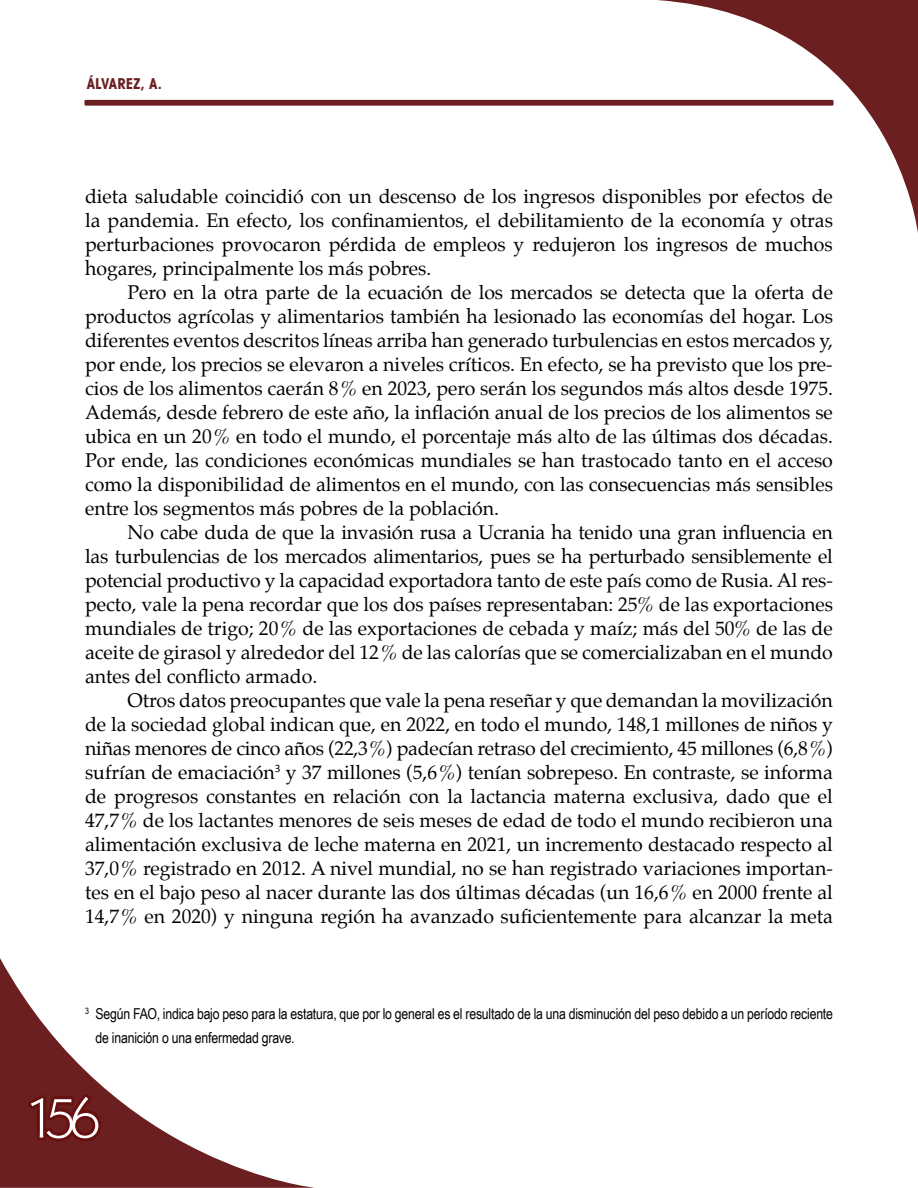
<style>
.page{position:relative;width:918px;height:1188px;background:#fff}
.page>*{position:absolute;margin:0;border:0;box-sizing:border-box;transform-origin:0 0}
.t1{font:60px "Martin Got URWT Ligh";color:#fff}
.t2{font:19.5px/24px "Palatino";color:#000;text-align:justify}
.t3{font:15px/24px "Arial Narrow";letter-spacing:-.015em;color:#000}
.t4{font:700 condensed 15px "Avant Garde";color:#6b1f20}
</style>
<div class="page">
<svg style="left:0;top:958px;width:315px;height:230px"></svg>
<div style="left:84px;top:100px;width:750px;height:6px;background:#6b1f20;border-radius:2px"></div>
<svg style="left:23px;top:1088px;width:83px;height:57px;background:#681818"></svg>
<svg style="left:656px;top:0;width:261px;height:227px"></svg>
<svg style="left:917px;top:0;width:1px;height:233px"></svg>
<p class="t4" style="left:87px;top:74px;width:77px">ÁLVAREZ, A.</p>
<p class="t2" style="left:85px;top:184px;width:749px">dieta saludable coincidió con un descenso de los ingresos disponibles por efectos de la pandemia. En efecto, los confinamientos, el debilitamiento de la economía y otras perturbaciones provocaron pérdida de empleos y redujeron los ingresos de muchos hogares, principalmente los más pobres.</p>
<p class="t2" style="left:85px;top:280px;width:750px;text-indent:43px">Pero en la otra parte de la ecuación de los mercados se detecta que la oferta de productos agrícolas y alimentarios también ha lesionado las economías del hogar. Los diferentes eventos descritos líneas arriba han generado turbulencias en estos mercados y, por ende, los precios se elevaron a niveles críticos. En efecto, se ha previsto que los pre&shy;cios de los alimentos caerán 8% en 2023, pero serán los segundos más altos desde 1975.<br>Además, desde febrero de este año, la inflación anual de los precios de los alimentos se ubica en un 20% en todo el mundo, el porcentaje más alto de las últimas dos décadas.<br>Por ende, las condiciones económicas mundiales se han trastocado tanto en el acceso como la disponibilidad de alimentos en el mundo, con las consecuencias más sensibles entre los segmentos más pobres de la población.</p>
<p class="t2" style="left:85px;top:520px;width:749px;text-indent:43px">No cabe duda de que la invasión rusa a Ucrania ha tenido una gran influencia en las turbulencias de los mercados alimentarios, pues se ha perturbado sensiblemente el potencial productivo y la capacidad exportadora tanto de este país como de Rusia. Al res&shy;pecto, vale la pena recordar que los dos países representaban: 25% de las exportaciones mundiales de trigo; 20% de las exportaciones de cebada y maíz; más del 50% de las de aceite de girasol y alrededor del 12% de las calorías que se comercializaban en el mundo antes del conflicto armado.</p>
<p class="t2" style="left:85px;top:688px;width:749px;text-indent:43px">Otros datos preocupantes que vale la pena reseñar y que demandan la movilización de la sociedad global indican que, en 2022, en todo el mundo, 148,1 millones de niños y niñas menores de cinco años (22,3%) padecían retraso del crecimiento, 45 millones (6,8%) sufrían de emaciación<sup>3</sup> y 37 millones (5,6%) tenían sobrepeso. En contraste, se informa de progresos constantes en relación con la lactancia materna exclusiva, dado que el 47,7% de los lactantes menores de seis meses de edad de todo el mundo recibieron una alimentación exclusiva de leche materna en 2021, un incremento destacado respecto al 37,0% registrado en 2012. A nivel mundial, no se han registrado variaciones importan&shy;tes en el bajo peso al nacer durante las dos últimas décadas (un 16,6% en 2000 frente al 14,7% en 2020) y ninguna región ha avanzado suficientemente para alcanzar la meta</p>
<p class="t3" style="left:96px;top:1002px;width:739px;text-indent:-10px"><sup>3</sup> Según FAO, indica bajo peso para la estatura, que por lo general es el resultado de la una disminución del peso debido a un período reciente de inanición o una enfermedad grave.</p>
<h1 class="t1" style="left:26px;top:1082px;width:76px">156</h1>
</div>
